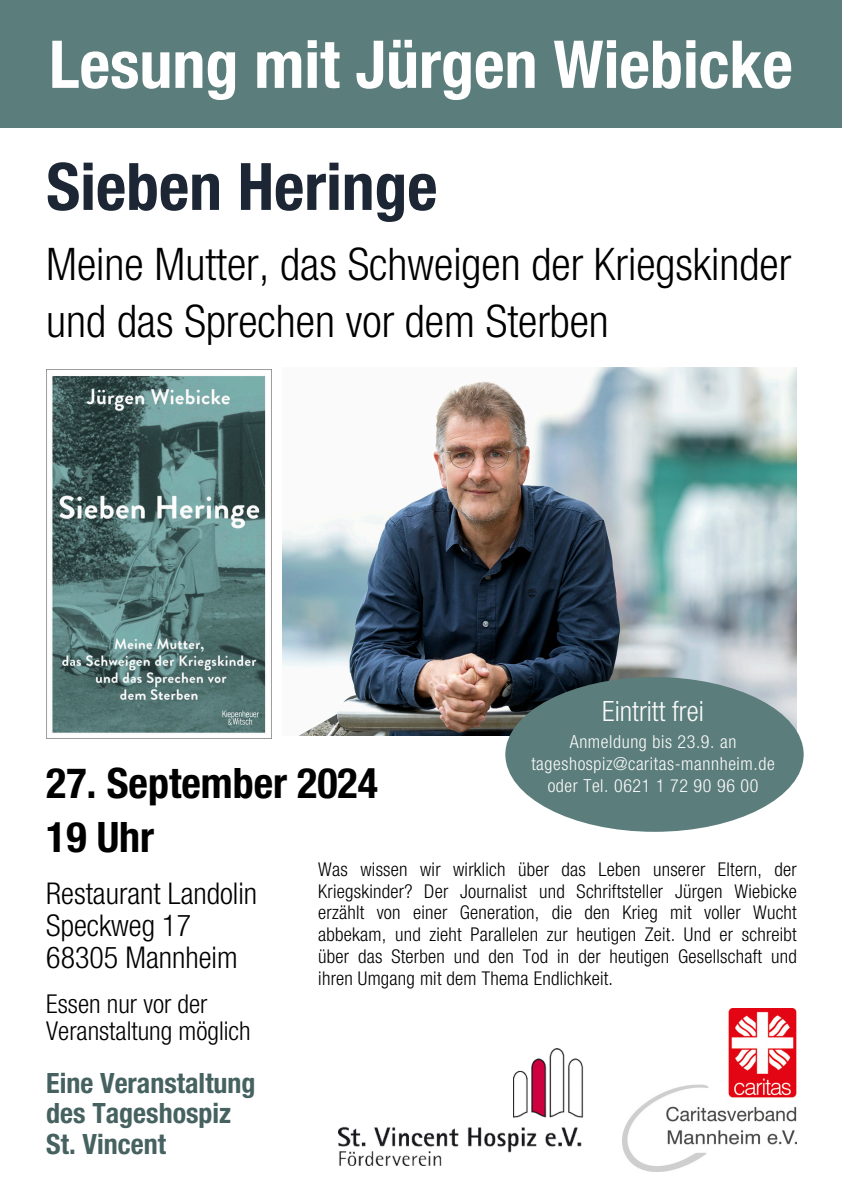
<style>
.page{position:relative;width:842px;height:1191px;background:#fff}
.page>*{position:absolute;margin:0;border:0;box-sizing:border-box;transform-origin:0 0}
.t1{font:700 condensed 66px "Helvetica Neue LT Std";color:#fff}
.t2{font:700 condensed 65.4px "Helvetica Neue LT Std";color:#1c2634}
.t3{font:300 condensed 45px/57.8px "Helvetica Neue LT Std";color:#000}
.t4{font:700 condensed 42px/54px "Helvetica Neue LT Std";color:#000}
.t5{font:300 condensed 30px/32.2px "Helvetica Neue LT Std";color:#000}
.t6{font:700 condensed 28px/30.8px "Helvetica Neue LT Std";color:#466260}
.t7{font:300 condensed 28px "Helvetica Neue LT Std";color:#fafbfb}
.t8{font:300 condensed 26px/27.8px "Helvetica Neue LT Std";color:#000}
.t9{font:300 condensed 19px/21.8px "Helvetica Neue LT Std";letter-spacing:.01em;color:#000;text-align:justify}
.t10{font:300 condensed 18px/21.8px "Helvetica Neue LT Std";letter-spacing:.035em;color:#fafbfb;text-align:center}
</style>
<div class="page">
<img style="left:282px;top:367px;width:515px;height:368px">
<img style="left:623px;top:1008px;width:174px;height:163px">
<img style="left:338px;top:1048px;width:245px;height:116px">
<div style="left:0;top:0;width:842px;height:127px;background:#5b7d7b"></div>
<img style="left:46px;top:369px;width:225px;height:369px">
<div style="left:505px;top:677px;width:299px;height:154px;background:#5b7d7b;border-radius:50%"></div>
<h2 class="t1" style="left:49px;top:41px;width:745px">Lesung mit Jürgen Wiebicke</h2>
<h5 class="t2" style="left:46px;top:163px;width:393px">Sieben Heringe</h5>
<h5 class="t3" style="left:46px;top:241px;width:746px">Meine Mutter, das Schweigen der Kriegskinder und das Sprechen vor dem Sterben</h5>
<p class="t4" style="left:46px;top:761px;width:333px">27. September 2024<br>19 Uhr</p>
<h5 class="t7" style="left:602px;top:701px;width:103px">Eintritt frei</h5>
<p class="t10" style="left:531px;top:733px;width:245px">Anmeldung bis 23.9. an tageshospiz@caritas-mannheim.de</p>
<p class="t10" style="left:548px;top:776px;width:212px">oder Tel. 0621 1 72 90 96 00</p>
<h6 class="t5" style="left:46px;top:881px;width:212px">Restaurant Landolin<br>Speckweg 17<br>68305 Mannheim</h6>
<h4 class="t8" style="left:46px;top:992px;width:206px">Essen nur vor der<br>Veranstaltung möglich</h4>
<p class="t6" style="left:46px;top:1071px;width:211px">Eine Veranstaltung des Tageshospiz<br>St. Vincent</p>
<p class="t9" style="left:318px;top:860px;width:480px">Was wissen wir wirklich über das Leben unserer Eltern, der Kriegskinder? Der Journalist und Schriftsteller Jürgen Wiebicke erzählt von einer Generation, die den Krieg mit voller Wucht abbekam, und zieht Parallelen zur heutigen Zeit. Und er schreibt über das Sterben und den Tod in der heutigen Gesellschaft und ihren Umgang mit dem Thema Endlichkeit.</p>
</div>
